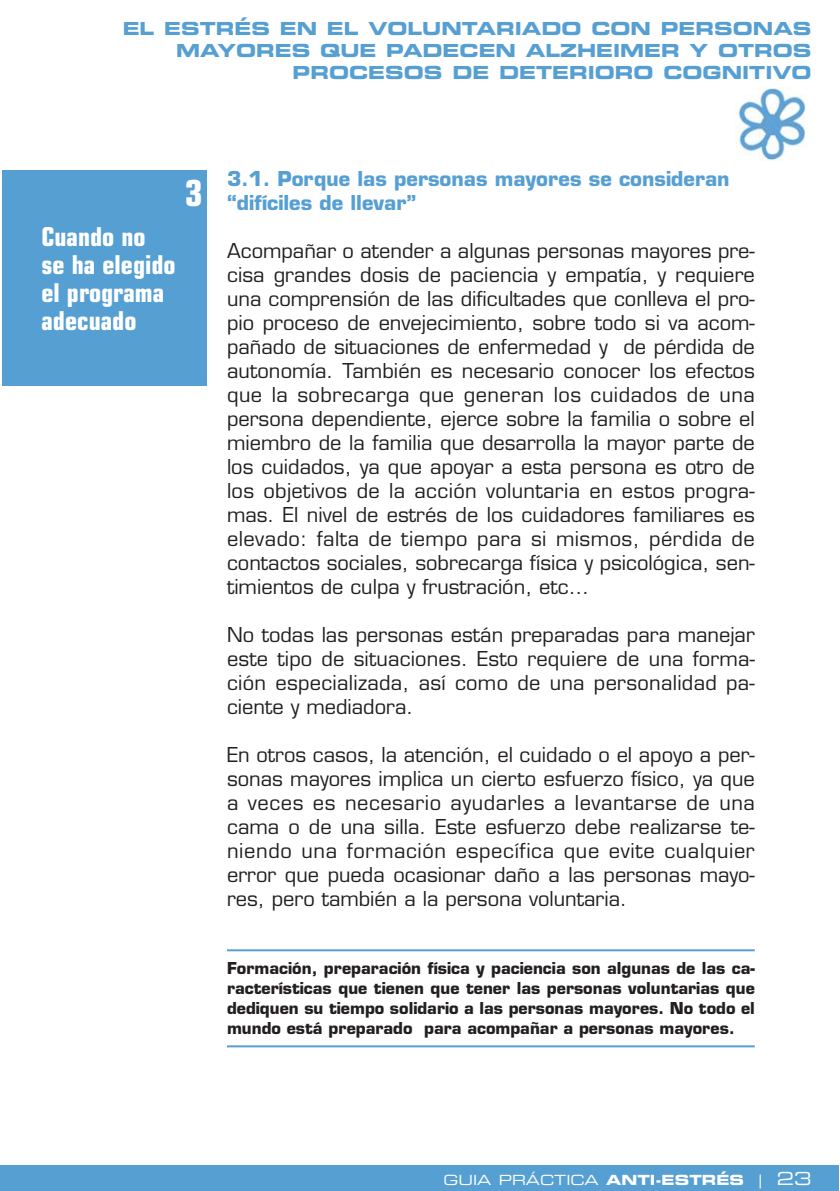
<style>
.page{position:relative;width:840px;height:1191px;background:#fff}
.page>*{position:absolute;margin:0;border:0;box-sizing:border-box;transform-origin:0 0}
.t1{font:700 condensed 36px "Eurostile";color:#fff}
.t2{font:700 condensed 26px/28px "Eurostile";color:#fff}
.t3{font:20px/24px "Eurostile";color:#231f20;text-align:justify}
.t4{font:700 20px/24px "Eurostile";color:#569fd3}
.t5{font:18px/22px "Eurostile Bold Extended Two";color:#569fd3;text-align:right}
.t6{font:700 16px/20px "Eurostile";color:#231f20;text-align:justify}
.t7{font:14px "Eurostile Extended Two";color:#fff}
.s1{font-family:"Eurostile Bold Extended Two"}
.s2{font-size:18px}
</style>
<div class="page">
<div style="left:0;top:1166px;width:838px;height:25px;background:#569fd3"></div>
<img style="left:735px;top:87px;width:72px;height:73px">
<hr style="left:227px;top:949px;width:527px;height:2px;background:#569fd3">
<hr style="left:227px;top:1045px;width:527px;height:2px;background:#569fd3">
<div style="left:2px;top:171px;width:204px;height:215px;background:#569fd3"></div>
<p class="t5" style="left:123px;top:19px;width:690px">EL ESTRÉS EN EL VOLUNTARIADO CON PERSONAS<br>MAYORES QUE PADECEN ALZHEIMER Y OTROS<br>PROCESOS DE DETERIORO COGNITIVO</p>
<h2 class="t2" style="left:41px;top:225px;width:135px">Cuando no<br>se ha elegido el programa adecuado</h2>
<h1 class="t1" style="left:185px;top:179px;width:19px">3</h1>
<p class="t4" style="left:227px;top:168px;width:504px">3.1. Porque las personas mayores se consideran “difíciles de llevar”</p>
<p class="t3" style="left:227px;top:240px;width:529px">Acompañar o atender a algunas personas mayores pre&shy;cisa grandes dosis de paciencia y empatía, y requiere una comprensión de las dificultades que conlleva el pro&shy;pio proceso de envejecimiento, sobre todo si va acom&shy;pañado de situaciones de enfermedad y de pérdida de autonomía. También es necesario conocer los efectos que la sobrecarga que generan los cuidados de una persona dependiente, ejerce sobre la familia o sobre el miembro de la familia que desarrolla la mayor parte de los cuidados, ya que apoyar a esta persona es otro de los objetivos de la acción voluntaria en estos progra&shy;mas. El nivel de estrés de los cuidadores familiares es elevado: falta de tiempo para si mismos, pérdida de contactos sociales, sobrecarga física y psicológica, sen&shy;timientos de culpa y frustración, etc…</p>
<p class="t3" style="left:227px;top:624px;width:529px">No todas las personas están preparadas para manejar este tipo de situaciones. Esto requiere de una forma&shy;ción especializada, así como de una personalidad pa&shy;ciente y mediadora.</p>
<p class="t3" style="left:227px;top:744px;width:529px">En otros casos, la atención, el cuidado o el apoyo a per&shy;sonas mayores implica un cierto esfuerzo físico, ya que a veces es necesario ayudarles a levantarse de una cama o de una silla. Este esfuerzo debe realizarse te&shy;niendo una formación específica que evite cualquier error que pueda ocasionar daño a las personas mayo&shy;res, pero también a la persona voluntaria.</p>
<p class="t6" style="left:227px;top:959px;width:529px">Formación, preparación física y paciencia son algunas de las ca&shy;racterísticas que tienen que tener las personas voluntarias que dediquen su tiempo solidario a las personas mayores. No todo el mundo está preparado para acompañar a personas mayores.</p>
<p class="t7" style="left:443px;top:1174px;width:369px">GUIA PRÁCTICA <span class="s1">ANTI-ESTRÉS</span> | <span class="s2">23</span></p>
</div>
